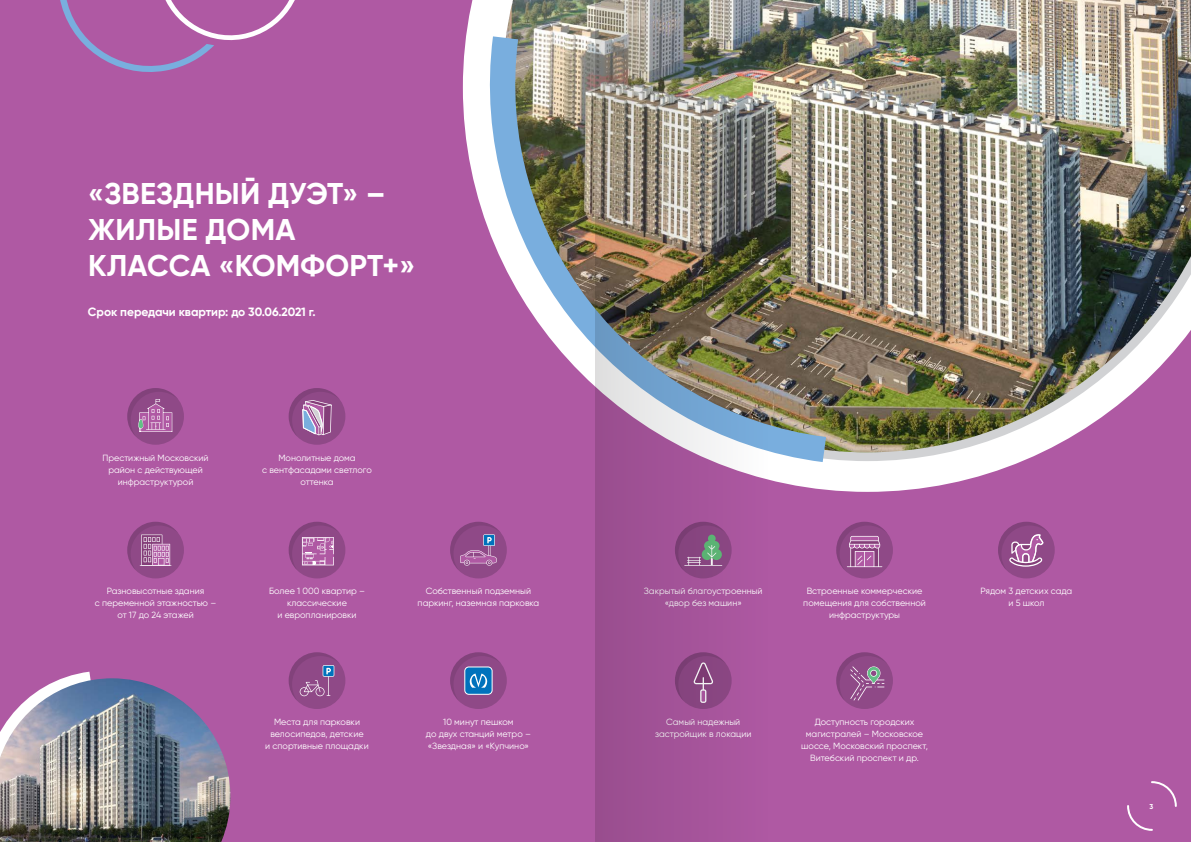
<style>
.page{position:relative;width:1191px;height:842px;background:#af59a3}
.page>*{position:absolute;margin:0;border:0;box-sizing:border-box;transform-origin:0 0}
.Head-30{font:700 30px/36px "Gilroy";letter-spacing:.01em;color:#fff}
.text-9-black{font:700 12px "Gilroy";letter-spacing:-.005em;color:#fff}
.text-9-list{font:9px/12px "Gilroy";color:#fff;text-align:center}
.t1{font:700 7px "Gilroy";color:#fff}
</style>
<div class="page">
<svg style="left:463px;top:0;width:559px;height:492px"></svg>
<svg style="left:480px;top:0;width:22px;height:10px"></svg>
<img style="left:502px;top:0;width:689px;height:452px">
<img style="left:480px;top:10px;width:372px;height:468px">
<div style="left:289px;top:652px;width:56px;height:57px;background:#8f4987;border-radius:50%"></div>
<svg style="left:289px;top:652px;width:51px;height:46px"></svg>
<div style="left:450px;top:522px;width:57px;height:56px;background:#8f4987;border-radius:50%"></div>
<svg style="left:450px;top:522px;width:47px;height:48px"></svg>
<div style="left:289px;top:522px;width:56px;height:56px;background:#8f4987;border-radius:50%"></div>
<svg style="left:289px;top:522px;width:51px;height:49px"></svg>
<div style="left:998px;top:522px;width:56px;height:56px;background:#8f4987;border-radius:50%"></div>
<div style="left:836px;top:652px;width:57px;height:57px;background:#8f4987;border-radius:50%"></div>
<svg style="left:836px;top:652px;width:51px;height:49px"></svg>
<div style="left:836px;top:522px;width:57px;height:56px;background:#8f4987;border-radius:50%"></div>
<svg style="left:836px;top:522px;width:47px;height:46px"></svg>
<div style="left:127px;top:522px;width:57px;height:56px;background:#8f4987;border-radius:50%"></div>
<svg style="left:127px;top:522px;width:46px;height:45px"></svg>
<hr style="left:140px;top:565px;width:31px;height:1px;background:#fff">
<div style="left:127px;top:388px;width:57px;height:57px;background:#8f4987;border-radius:50%"></div>
<svg style="left:127px;top:388px;width:51px;height:49px"></svg>
<div style="left:289px;top:388px;width:56px;height:57px;background:#8f4987;border-radius:50%"></div>
<svg style="left:64px;top:671px;width:27px;height:7px"></svg>
<img style="left:0;top:678px;width:230px;height:164px">
<svg style="left:1127px;top:781px;width:50px;height:50px"></svg>
<div style="left:450px;top:652px;width:57px;height:57px;background:#8f4987;border-radius:50%"></div>
<svg style="left:450px;top:652px;width:51px;height:49px"></svg>
<svg style="left:998px;top:522px;width:51px;height:49px"></svg>
<svg style="left:289px;top:388px;width:51px;height:48px"></svg>
<svg style="left:60px;top:0;width:235px;height:72px"></svg>
<img style="left:595px;top:0;width:173px;height:842px">
<p class="Head-30" style="left:88px;top:175px;width:299px">«ЗВЕЗДНЫЙ ДУЭТ» –</p>
<p class="Head-30" style="left:88px;top:211px;width:329px">ЖИЛЫЕ ДОМА<br>КЛАССА «КОМФОРТ+»</p>
<p class="text-9-black" style="left:88px;top:304px;width:229px">Cрок передачи квартир: до 30.06.2021 г.</p>
<p class="text-9-list" style="left:103px;top:452px;width:108px">Престижный Московский район с действующей инфраструктурой</p>
<p class="text-9-list" style="left:95px;top:585px;width:123px">Разновысотные здания<br>с переменной этажностью – от 17 до 24 этажей</p>
<p class="text-9-list" style="left:262px;top:452px;width:111px">Монолитные дома<br>с вентфасадами светлого оттенка</p>
<p class="text-9-list" style="left:417px;top:585px;width:123px">Собственный подземный паркинг, наземная парковка</p>
<p class="text-9-list" style="left:644px;top:585px;width:120px">Закрытый благоустроенный «двор без машин»</p>
<p class="text-9-list" style="left:269px;top:585px;width:97px">Более 1 000 квартир – классические<br>и европланировки</p>
<p class="text-9-list" style="left:980px;top:585px;width:93px">Рядом 3 детских сада и 5 школ</p>
<p class="text-9-list" style="left:803px;top:585px;width:124px">Встроенные коммерческие помещения для собственной инфраструктуры</p>
<p class="text-9-list" style="left:265px;top:715px;width:105px">Места для парковки велосипедов, детские<br>и спортивные площадки</p>
<p class="text-9-list" style="left:426px;top:715px;width:107px">10 минут пешком<br>до двух станций метро – «Звездная» и «Купчино»</p>
<p class="text-9-list" style="left:655px;top:715px;width:98px">Самый надежный застройщик в локации</p>
<p class="text-9-list" style="left:801px;top:715px;width:128px">Доступность городских магистралей – Московское шоссе, Московский проспект,<br>Витебский проспект и др.</p>
<p class="t1" style="left:1149px;top:802px;width:5px">3</p>
</div>
